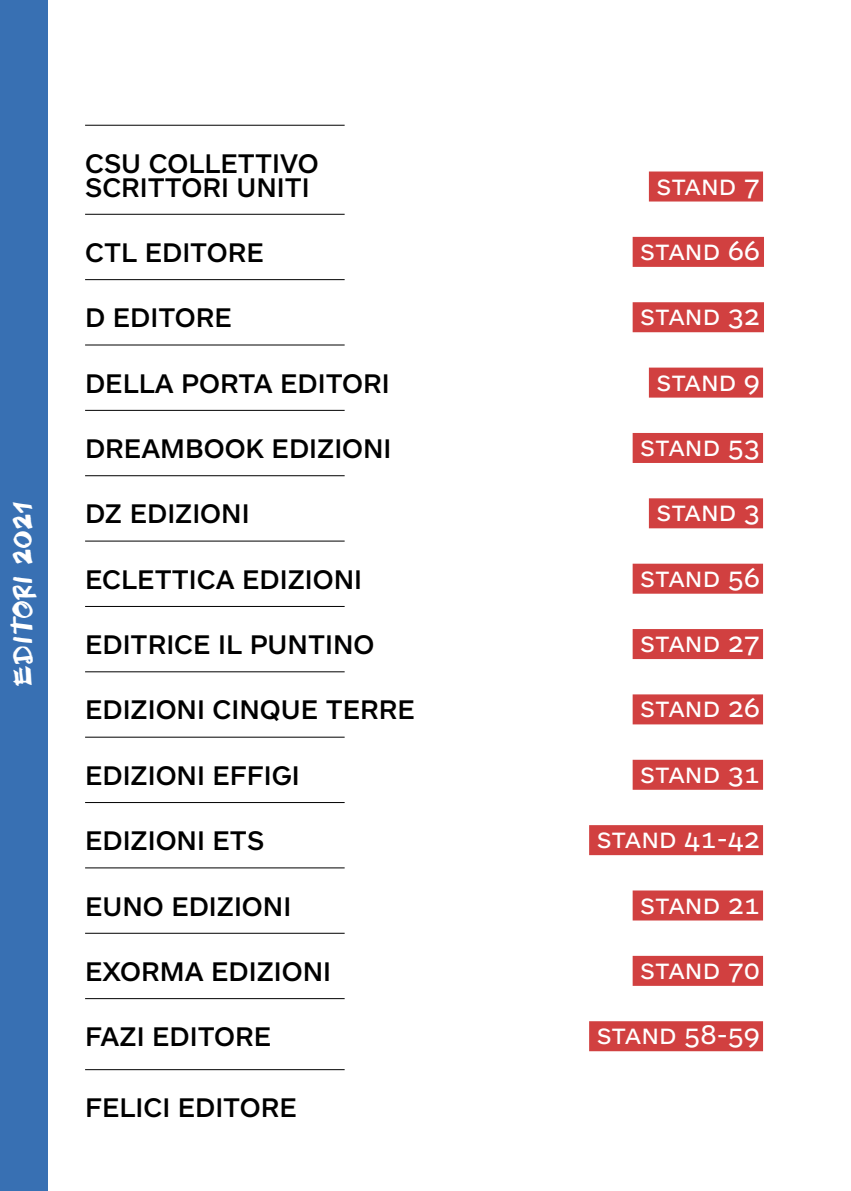
<style>
.page{position:relative;width:851px;height:1191px;background:#fff}
.page>*{position:absolute;margin:0;border:0;box-sizing:border-box;transform-origin:0 0}
.t1{font:500 28px/23.6px "ARS Maquette Pro";color:#000}
.t2{font:28px "ARS Maquette Pro";color:#fff}
.t3{font:26px "Black Gull PBF";color:#fff}
</style>
<div class="page">
<div style="left:0;top:0;width:47px;height:1191px;background:#3870b3"></div>
<div style="left:648px;top:171px;width:115px;height:30px;background:#d14040"></div>
<div style="left:632px;top:237px;width:131px;height:30px;background:#d14040"></div>
<div style="left:632px;top:302px;width:131px;height:30px;background:#d14040"></div>
<div style="left:648px;top:367px;width:115px;height:30px;background:#d14040"></div>
<div style="left:632px;top:433px;width:131px;height:30px;background:#d14040"></div>
<div style="left:648px;top:498px;width:115px;height:30px;background:#d14040"></div>
<div style="left:632px;top:563px;width:131px;height:30px;background:#d14040"></div>
<div style="left:632px;top:629px;width:131px;height:30px;background:#d14040"></div>
<div style="left:632px;top:694px;width:131px;height:30px;background:#d14040"></div>
<div style="left:632px;top:759px;width:131px;height:30px;background:#d14040"></div>
<div style="left:589px;top:825px;width:174px;height:30px;background:#d14040"></div>
<div style="left:632px;top:890px;width:131px;height:30px;background:#d14040"></div>
<div style="left:632px;top:956px;width:131px;height:30px;background:#d14040"></div>
<div style="left:589px;top:1021px;width:174px;height:30px;background:#d14040"></div>
<hr style="left:85px;top:125px;width:259px;height:1px;background:#000">
<hr style="left:85px;top:214px;width:259px;height:1px;background:#000">
<hr style="left:85px;top:279px;width:259px;height:1px;background:#000">
<hr style="left:85px;top:345px;width:259px;height:1px;background:#000">
<hr style="left:85px;top:410px;width:259px;height:1px;background:#000">
<hr style="left:85px;top:475px;width:259px;height:1px;background:#000">
<hr style="left:85px;top:541px;width:259px;height:1px;background:#000">
<hr style="left:85px;top:606px;width:259px;height:1px;background:#000">
<hr style="left:85px;top:671px;width:259px;height:1px;background:#000">
<hr style="left:85px;top:737px;width:259px;height:1px;background:#000">
<hr style="left:85px;top:802px;width:259px;height:1px;background:#000">
<hr style="left:85px;top:867px;width:259px;height:1px;background:#000">
<hr style="left:85px;top:933px;width:259px;height:1px;background:#000">
<hr style="left:85px;top:998px;width:259px;height:1px;background:#000">
<hr style="left:85px;top:1069px;width:259px;height:1px;background:#000">
<p class="t3" style="left:2px;top:686px;width:186px;rotate:-90deg">editori 2021</p>
<p class="t1" style="left:85px;top:150px;width:235px">CSU COLLETTIVO<br>SCRITTORI UNITI</p>
<p class="t2" style="left:656px;top:167px;width:105px">stand 7</p>
<p class="t1" style="left:85px;top:239px;width:180px">CTL EDITORE</p>
<p class="t2" style="left:640px;top:232px;width:121px">stand 66</p>
<p class="t1" style="left:85px;top:304px;width:148px">D EDITORE</p>
<p class="t2" style="left:640px;top:297px;width:121px">stand 32</p>
<p class="t1" style="left:85px;top:370px;width:306px">DELLA PORTA EDITORI</p>
<p class="t2" style="left:656px;top:363px;width:105px">stand 9</p>
<p class="t1" style="left:85px;top:435px;width:308px">DREAMBOOK EDIZIONI</p>
<p class="t2" style="left:640px;top:428px;width:121px">stand 53</p>
<p class="t1" style="left:85px;top:500px;width:166px">DZ EDIZIONI</p>
<p class="t2" style="left:656px;top:493px;width:105px">stand 3</p>
<p class="t1" style="left:85px;top:566px;width:278px">ECLETTICA EDIZIONI</p>
<p class="t2" style="left:640px;top:559px;width:121px">stand 56</p>
<p class="t1" style="left:85px;top:631px;width:291px">EDITRICE IL PUNTINO</p>
<p class="t2" style="left:640px;top:624px;width:121px">stand 27</p>
<p class="t1" style="left:85px;top:696px;width:331px">EDIZIONI CINQUE TERRE</p>
<p class="t2" style="left:640px;top:689px;width:121px">stand 26</p>
<p class="t1" style="left:85px;top:762px;width:216px">EDIZIONI EFFIGI</p>
<p class="t2" style="left:640px;top:755px;width:121px">stand 31</p>
<p class="t1" style="left:85px;top:827px;width:181px">EDIZIONI ETS</p>
<p class="t2" style="left:596px;top:820px;width:165px">stand 41-42</p>
<p class="t1" style="left:85px;top:892px;width:207px">EUNO EDIZIONI</p>
<p class="t2" style="left:640px;top:885px;width:121px">stand 21</p>
<p class="t1" style="left:85px;top:958px;width:247px">EXORMA EDIZIONI</p>
<p class="t2" style="left:640px;top:951px;width:121px">stand 70</p>
<p class="t1" style="left:85px;top:1023px;width:187px">FAZI EDITORE</p>
<p class="t2" style="left:596px;top:1016px;width:165px">stand 58-59</p>
<p class="t1" style="left:85px;top:1094px;width:213px">FELICI EDITORE</p>
</div>
